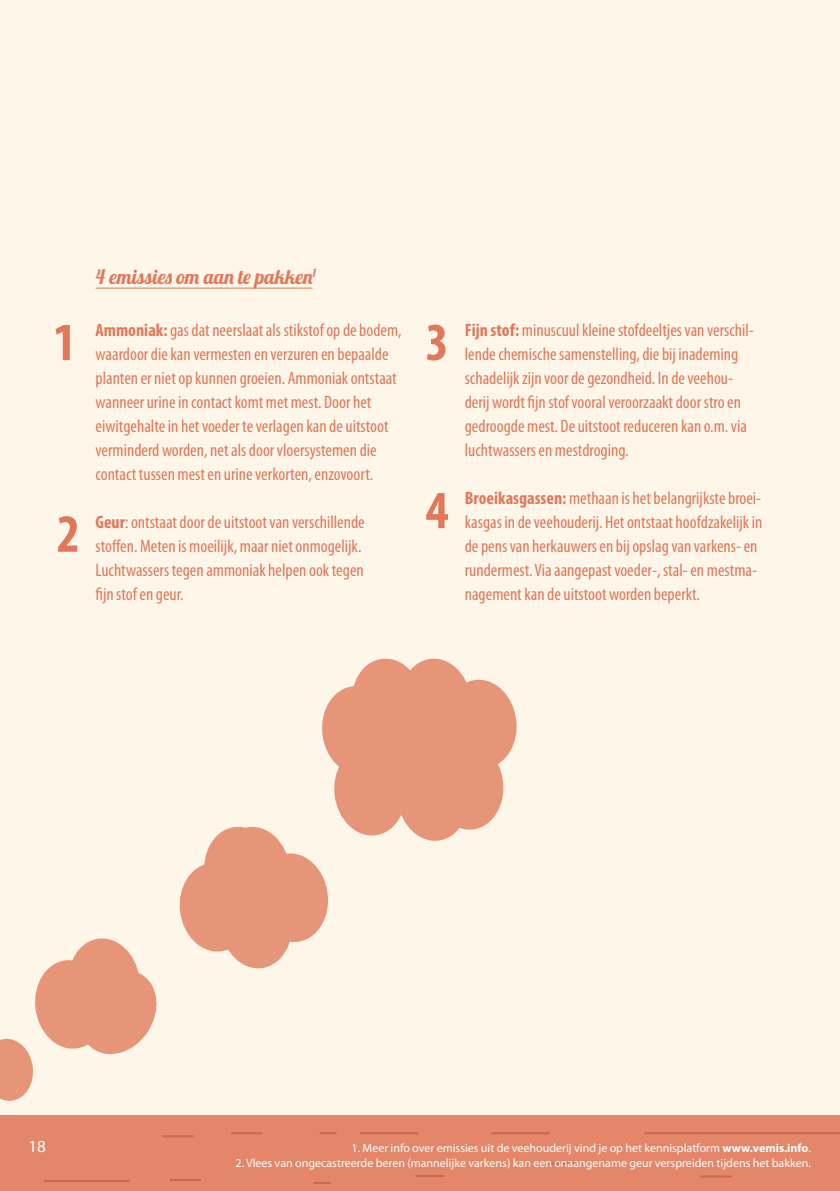
<style>
.page{position:relative;width:840px;height:1191px;background:#fff}
.page>*{position:absolute;margin:0;border:0;box-sizing:border-box;transform-origin:0 0}
.t1{font:700 condensed 54px "Myriad Pro";color:#e1785a}
.t2{font:20px "Lobster 1.4";letter-spacing:.01em;color:#e1785a}
.t3{font:condensed 18px/24px "Myriad Pro";color:#e1785a}
.t4{font:300 17px "Myriad Pro";color:#fff}
.t5{font:12px "Myriad Pro";color:#fff}
.s1{font-weight:700}
</style>
<div class="page">
<div style="left:0;top:0;width:839px;height:1191px;background:#fff6ea"></div>
<div style="left:0;top:1115px;width:839px;height:76px;background:#e48669"></div>
<hr style="left:700px;top:1175px;width:30px;height:2px;background:#c96954">
<hr style="left:163px;top:1135px;width:30px;height:2px;background:#c96954">
<hr style="left:170px;top:1179px;width:30px;height:2px;background:#c96954">
<hr style="left:45px;top:1180px;width:84px;height:2px;background:#c96954">
<hr style="left:550px;top:1162px;width:27px;height:2px;background:#c96954">
<hr style="left:416px;top:1175px;width:27px;height:2px;background:#c96954">
<svg style="left:314px;top:1182px;width:15px;height:2px"></svg>
<hr style="left:491px;top:1132px;width:57px;height:2px;background:#c96954">
<hr style="left:232px;top:1132px;width:30px;height:2px;background:#c96954">
<hr style="left:645px;top:1132px;width:194px;height:2px;background:#c96954">
<hr style="left:361px;top:1132px;width:57px;height:2px;background:#c96954">
<svg style="left:320px;top:1132px;width:15px;height:2px"></svg>
<hr style="left:95px;top:288px;width:217px;height:1px;background:#e1785a">
<svg style="left:0;top:938px;width:157px;height:163px"></svg>
<svg style="left:179px;top:658px;width:337px;height:311px"></svg>
<h1 class="t1" style="left:53px;top:308px;width:25px">1</h1>
<h1 class="t1" style="left:57px;top:500px;width:25px">2</h1>
<p class="t2" style="left:95px;top:264px;width:222px">4 emissies om aan te pakken<sup>1</sup></p>
<p class="t3" style="left:95px;top:318px;width:307px"><span class="s1">Ammoniak:</span> gas dat neerslaat als stikstof op de bodem, waardoor die kan vermesten en verzuren en bepaalde planten er niet op kunnen groeien. Ammoniak ontstaat wanneer urine in contact komt met mest. Door het eiwitgehalte in het voeder te verlagen kan de uitstoot verminderd worden, net als door vloersystemen die contact tussen mest en urine verkorten, enzovoort.</p>
<p class="t3" style="left:95px;top:510px;width:271px"><span class="s1">Geur</span>: ontstaat door de uitstoot van verschillende stoffen. Meten is moeilijk, maar niet onmogelijk.<br>Luchtwassers tegen ammoniak helpen ook tegen fijn stof en geur.</p>
<h1 class="t1" style="left:425px;top:308px;width:25px">3</h1>
<h1 class="t1" style="left:425px;top:476px;width:25px">4</h1>
<p class="t3" style="left:464px;top:318px;width:290px"><span class="s1">Fijn stof:</span> minuscuul kleine stofdeeltjes van verschil&shy;lende chemische samenstelling, die bij inademing schadelijk zijn voor de gezondheid. In de veehou&shy;derij wordt fijn stof vooral veroorzaakt door stro en gedroogde mest. De uitstoot reduceren kan o.m. via luchtwassers en mestdroging.</p>
<p class="t3" style="left:464px;top:486px;width:299px"><span class="s1">Broeikasgassen:</span> methaan is het belangrijkste broei&shy;kasgas in de veehouderij. Het ontstaat hoofdzakelijk in de pens van herkauwers en bij opslag van varkens- en rundermest. Via aangepast voeder-, stal- en mestma&shy;nagement kan de uitstoot worden beperkt.</p>
<p class="t4" style="left:28px;top:1136px;width:18px">18</p>
<p class="t5" style="left:351px;top:1140px;width:460px">1. Meer info over emissies uit de veehouderij vind je op het kennisplatform <span class="s1">www.vemis.info</span>.</p>
<p class="t5" style="left:235px;top:1155px;width:576px">2. Vlees van ongecastreerde beren (mannelijke varkens) kan een onaangename geur verspreiden tijdens het bakken.</p>
</div>
